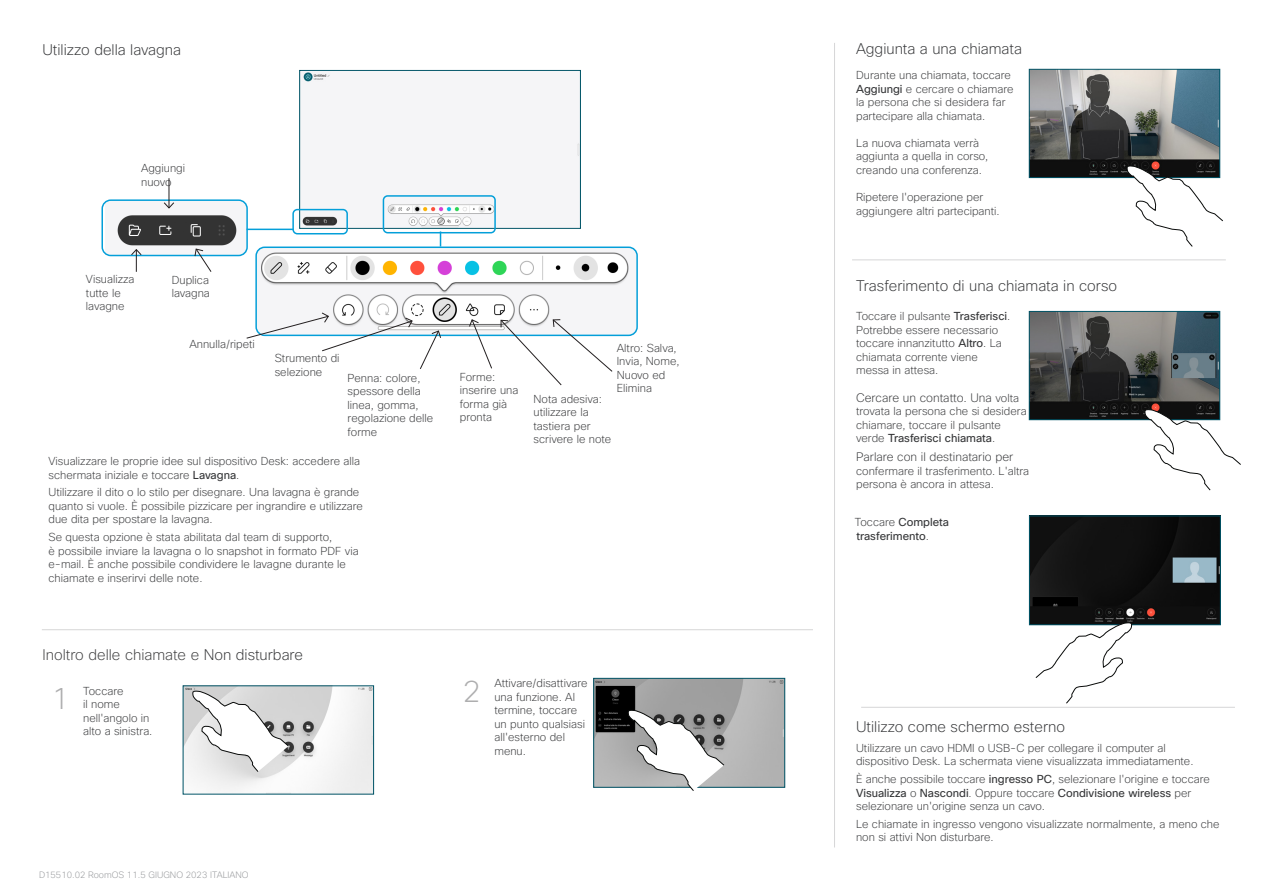
<style>
.page{position:relative;width:1263px;height:893px;background:#fff}
.page>*{position:absolute;margin:0;border:0;box-sizing:border-box;transform-origin:0 0}
.Numbers{font:200 30px "Cisco Sans";color:#aeaeaf}
.Subhead2{font:200 15px "Cisco Sans";color:#343537}
.Subhead2-2{font:200 15px "Cisco Sans";color:#3e3e3f}
.CartoonAnnotation{font:200 12px "Cisco Sans";color:#343537}
.CartoonAnnotation-2{font:200 11.25px/13.5px "Cisco Sans";color:#343537}
.CartoonAnnotation-3{font:11.25px/13.5px "Cisco Sans";color:#343537}
.t1{font:200 9px "Cisco Sans";color:#939598}
.s1{font-weight:400}
.s2{color:#343537}
.s3{font-size:11.25px}
.s4{font-weight:200}
</style>
<div class="page">
<hr style="left:834px;top:43px;width:1px;height:804px;background:#d6d6d7">
<img style="left:185px;top:688px;width:187px;height:104px">
<svg style="left:192px;top:690px;width:97px;height:82px"></svg>
<img style="left:596px;top:680px;width:187px;height:105px">
<div style="left:594px;top:678px;width:191px;height:109px;border:1px solid #005467"></div>
<svg style="left:628px;top:709px;width:96px;height:82px"></svg>
<hr style="left:42px;top:629px;width:771px;height:1px;background:#d6d6d7">
<hr style="left:861px;top:707px;width:374px;height:1px;background:#d6d6d7">
<hr style="left:852px;top:259px;width:374px;height:1px;background:#d6d6d7">
<img style="left:1031px;top:71px;width:187px;height:105px">
<div style="left:1029px;top:69px;width:191px;height:109px;border:1px solid #005467"></div>
<svg style="left:1127px;top:165px;width:96px;height:82px"></svg>
<img style="left:1031px;top:518px;width:187px;height:105px">
<div style="left:1029px;top:516px;width:191px;height:109px;border:1px solid #005467"></div>
<img style="left:1031px;top:313px;width:187px;height:105px">
<div style="left:1029px;top:311px;width:191px;height:109px;border:1px solid #005467"></div>
<svg style="left:1144px;top:409px;width:97px;height:81px"></svg>
<svg style="left:1035px;top:622px;width:97px;height:81px"></svg>
<img style="left:256px;top:247px;width:381px;height:88px">
<div style="left:255px;top:247px;width:383px;height:89px;border:2px solid #049fd9;border-radius:9px"></div>
<img style="left:105px;top:202px;width:142px;height:53px">
<div style="left:101px;top:199px;width:147px;height:57px;border:2px solid #049fd9;border-radius:9px"></div>
<hr style="left:247px;top:229px;width:47px;height:1px;background:#049fd9">
<svg style="left:440px;top:233px;width:1px;height:14px"></svg>
<hr style="left:169px;top:178px;width:1px;height:30px;background:#231f20">
<svg style="left:163px;top:202px;width:12px;height:7px"></svg>
<div style="left:302px;top:72px;width:276px;height:154px;background:#f5f5f7"></div>
<div style="left:300px;top:70px;width:280px;height:158px;border:1px solid #005467"></div>
<svg style="left:194px;top:248px;width:18px;height:24px"></svg>
<svg style="left:130px;top:249px;width:12px;height:23px"></svg>
<svg style="left:469px;top:319px;width:24px;height:50px"></svg>
<svg style="left:246px;top:312px;width:167px;height:40px"></svg>
<div style="left:292px;top:209px;width:56px;height:25px;border:2px solid #049fd9;border-radius:4px"></div>
<div style="left:383px;top:195px;width:113px;height:38px;border:2px solid #049fd9;border-radius:4px"></div>
<svg style="left:419px;top:330px;width:22px;height:39px"></svg>
<svg style="left:500px;top:319px;width:113px;height:67px"></svg>
<p class="Subhead2" style="left:42px;top:40px;width:140px">Utilizzo della lavagna</p>
<p class="CartoonAnnotation-2" style="left:141px;top:162px;width:45px">Aggiungi nuovo</p>
<p class="CartoonAnnotation-2" style="left:86px;top:273px;width:50px">Visualizza tutte le lavagne</p>
<p class="CartoonAnnotation-2" style="left:172px;top:273px;width:40px">Duplica lavagna</p>
<p class="CartoonAnnotation-2" style="left:189px;top:337px;width:67px">Annulla/ripeti</p>
<p class="CartoonAnnotation-2" style="left:275px;top:352px;width:66px">Strumento di selezione</p>
<p class="CartoonAnnotation-2" style="left:348px;top:372px;width:87px">Penna: colore, spessore della linea, gomma, regolazione delle forme</p>
<p class="CartoonAnnotation-2" style="left:49px;top:455px;width:313px">Visualizzare le proprie idee sul dispositivo Desk: accedere alla schermata iniziale e toccare <span class="s1">Lavagna</span>.</p>
<p class="CartoonAnnotation-2" style="left:49px;top:486px;width:316px">Utilizzare il dito o lo stilo per disegnare. Una lavagna è grande quanto si vuole. È possibile pizzicare per ingrandire e utilizzare due dita per spostare la lavagna.</p>
<p class="CartoonAnnotation-2" style="left:49px;top:531px;width:312px">Se questa opzione è stata abilitata dal team di supporto,<br>è possibile inviare la lavagna o lo snapshot in formato PDF via e-mail. È anche possibile condividere le lavagne durante le chiamate e inserirvi delle note.</p>
<p class="Subhead2-2" style="left:43px;top:645px;width:262px">Inoltro delle chiamate e <span class="s2">Non disturbare</span></p>
<p class="CartoonAnnotation-2" style="left:460px;top:370px;width:60px">Forme: inserire una forma già pronta</p>
<p class="CartoonAnnotation-2" style="left:617px;top:341px;width:64px">Altro: Salva,<br>Invia, Nome,<br>Nuovo ed<br>Elimina</p>
<p class="CartoonAnnotation-2" style="left:534px;top:393px;width:79px">Nota adesiva: utilizzare la tastiera per scrivere le note</p>
<p class="CartoonAnnotation-2" style="left:83px;top:684px;width:71px">Toccare<br>il nome nell'angolo in alto a sinistra.</p>
<p class="CartoonAnnotation-2" style="left:494px;top:677px;width:95px">Attivare/disattivare una funzione. Al termine, toccare un punto qualsiasi all'esterno del menu.</p>
<p class="Numbers" style="left:52px;top:679px;width:19px">1</p>
<p class="Numbers" style="left:463px;top:672px;width:19px">2</p>
<p class="t1" style="left:39px;top:869px;width:211px">D15510.02 RoomOS 11.5 GIUGNO 2023 ITALIANO</p>
<p class="Subhead2" style="left:856px;top:39px;width:167px">Aggiunta a una chiamata</p>
<p class="CartoonAnnotation-2" style="left:856px;top:69px;width:159px">Durante una chiamata, toccare<br><span class="s1">Aggiungi</span> e cercare o chiamare la persona che si desidera far partecipare alla chiamata.</p>
<p class="CartoonAnnotation-2" style="left:856px;top:136px;width:134px">La nuova chiamata verrà aggiunta a quella in corso, creando una conferenza.</p>
<p class="CartoonAnnotation-2" style="left:856px;top:191px;width:145px">Ripetere l'operazione per aggiungere altri partecipanti.</p>
<p class="Subhead2" style="left:856px;top:276px;width:262px">Trasferimento di una chiamata in corso</p>
<p class="CartoonAnnotation-2" style="left:856px;top:310px;width:156px">Toccare il pulsante <span class="s1">Trasferisci</span>.<br>Potrebbe essere necessario toccare innanzitutto <span class="s1">Altro</span>. La chiamata corrente viene messa in attesa.</p>
<p class="CartoonAnnotation" style="left:856px;top:390px;width:164px">Cercare un contatto. Una <span class="s3">volta</span></p>
<p class="CartoonAnnotation-2" style="left:856px;top:405px;width:172px">trovata la persona che si desidera chiamare, toccare il pulsante verde <span class="s1">Trasferisci chiamata</span>.</p>
<p class="CartoonAnnotation" style="left:856px;top:449px;width:159px">Parlare con il destinatario per</p>
<p class="CartoonAnnotation-2" style="left:856px;top:464px;width:175px">confermare il trasferimento. L'altra persona è ancora in attesa.</p>
<p class="CartoonAnnotation-3" style="left:855px;top:516px;width:96px"><span class="s4">Toccare</span> Completa trasferimento<span class="s4">.</span></p>
<p class="Subhead2" style="left:856px;top:717px;width:210px">Utilizzo come schermo esterno</p>
<p class="CartoonAnnotation-2" style="left:856px;top:742px;width:339px">Utilizzare un cavo HDMI o USB-C per collegare il computer al dispositivo Desk. La schermata viene visualizzata immediatamente.</p>
<p class="CartoonAnnotation-2" style="left:856px;top:773px;width:355px">È anche possibile toccare <span class="s1">ingresso PC</span>, selezionare l'origine e toccare<br><span class="s1">Visualizza</span> o <span class="s1">Nascondi</span>. Oppure toccare <span class="s1">Condivisione wireless</span> per selezionare un'origine senza un cavo.</p>
<p class="CartoonAnnotation-2" style="left:856px;top:818px;width:365px">Le chiamate in ingresso vengono visualizzate normalmente, a meno che non si attivi Non disturbare.</p>
</div>
